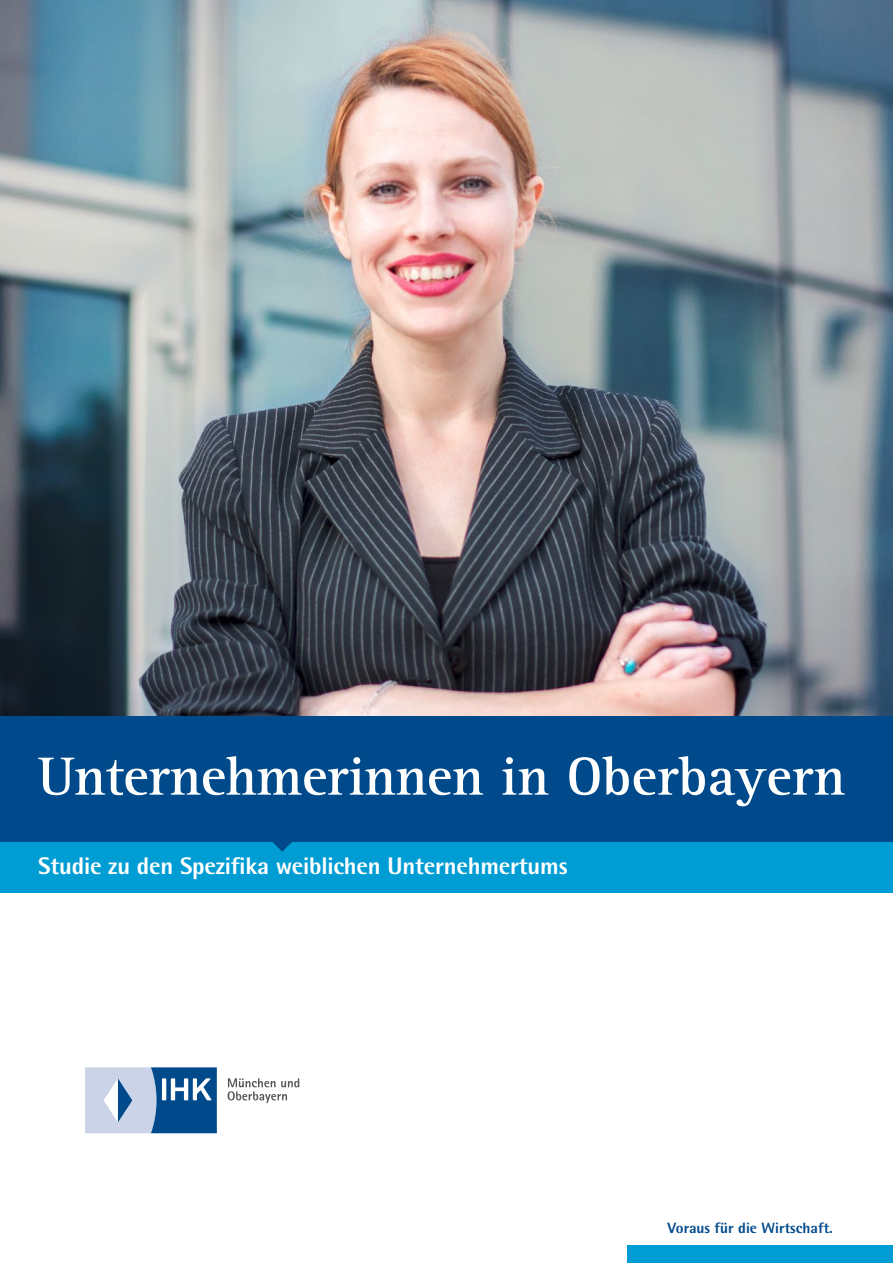
<style>
.page{position:relative;width:893px;height:1263px;background:#fff}
.page>*{position:absolute;margin:0;border:0;box-sizing:border-box;transform-origin:0 0}
.t1{font:700 55.5px "Rotis Serif";letter-spacing:-.01em;color:#fff}
.Titel_Subline{font:800 24px "Rotis Semi Sans";letter-spacing:-.01em;color:#fff}
.Titel_Claim{font:800 15px "Rotis Semi Sans";color:#004a8b}
</style>
<div class="page">
<img style="left:0;top:0;width:893px;height:716px">
<svg style="left:85px;top:1067px;width:132px;height:66px;background:#779bc1"></svg>
<svg style="left:228px;top:1078px;width:71px;height:25px"></svg>
<div style="left:627px;top:1246px;width:266px;height:17px;background:#009dd4"></div>
<div style="left:0;top:716px;width:893px;height:126px;background:#004a8b"></div>
<div style="left:0;top:842px;width:893px;height:50px;background:#009dd4"></div>
<svg style="left:272px;top:842px;width:20px;height:10px"></svg>
<p class="t1" style="left:38px;top:743px;width:808px">Unternehmerinnen in Oberbayern</p>
<p class="Titel_Subline" style="left:38px;top:851px;width:531px">Studie zu den Spezifika weiblichen Unternehmertums</p>
<p class="Titel_Claim" style="left:668px;top:1218px;width:167px">Voraus für die Wirtschaft.</p>
</div>
